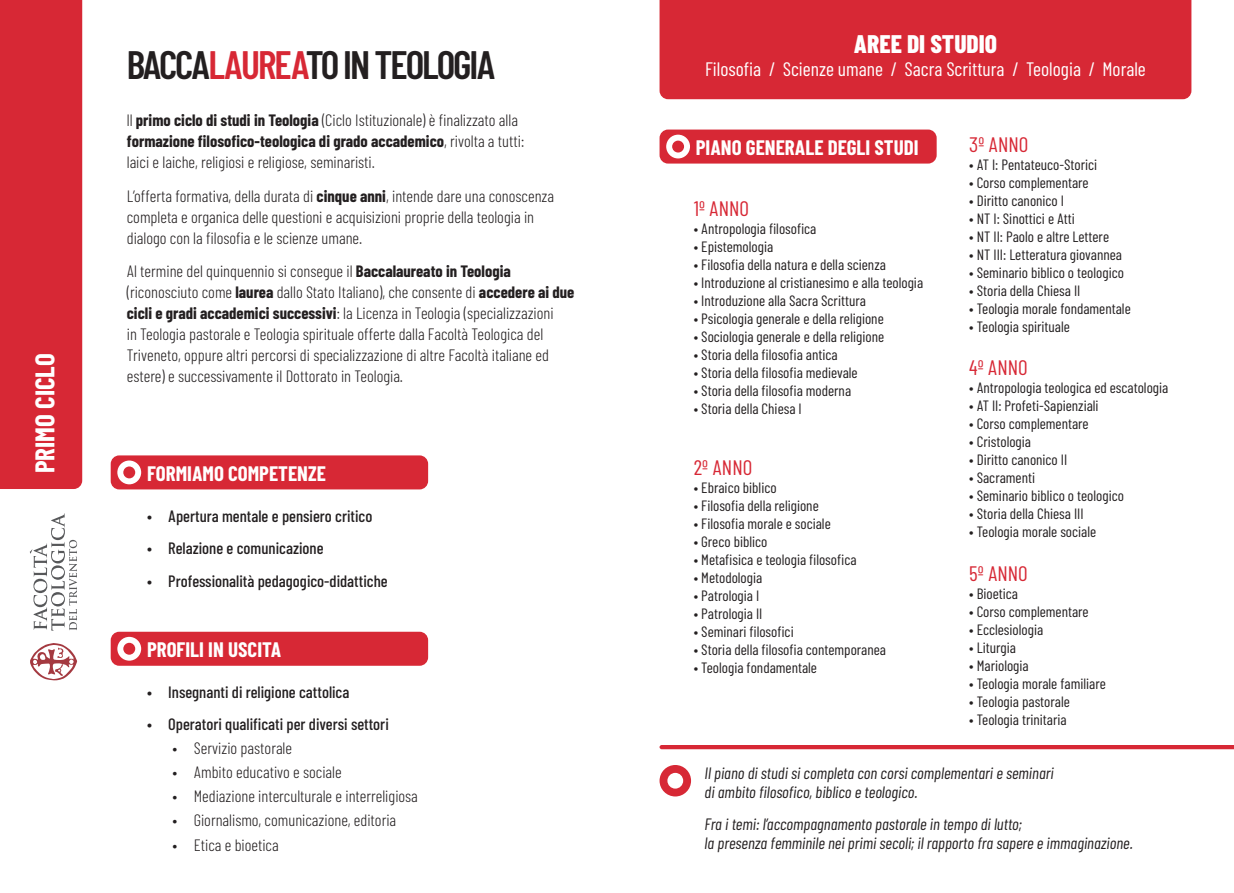
<style>
.page{position:relative;width:1234px;height:893px;background:#fff}
.page>*{position:absolute;margin:0;border:0;box-sizing:border-box;transform-origin:0 0}
.t1{font:600 39.75px "Barlow Condensed";letter-spacing:-.05em;color:#231f20}
.t2{font:700 27px "Barlow Condensed";color:#fff}
.t3{font:800 25.5px "Barlow Condensed";color:#fff}
.t4{font:700 21px "Barlow Condensed";color:#fff}
.t5{font:21px "Barlow Condensed";color:#d72835}
.t6{font:19.5px "Barlow Condensed";color:#fff}
.t7{font:300 16.5px/21px "Barlow Condensed";color:#231f20}
.t8{font:italic 16.5px/19.5px "Barlow Condensed";color:#231f20}
.t9{font:500 16.5px "Barlow Condensed";color:#231f20}
.t10{font:15px "Barlow Condensed";color:#231f20}
.s1{color:#d72835}
.s2{font-weight:700}
</style>
<div class="page">
<div style="left:111px;top:455px;width:317px;height:34px;background:#d72835;border-radius:9px"></div>
<div style="left:111px;top:632px;width:317px;height:34px;background:#d72835;border-radius:9px"></div>
<div style="left:0;top:0;width:82px;height:489px;background:#d72835"></div>
<hr style="left:659px;top:745px;width:574px;height:4px;background:#d72835">
<div style="left:659px;top:0;width:532px;height:99px;background:#d72835"></div>
<div style="left:659px;top:130px;width:277px;height:34px;background:#d72835;border-radius:9px"></div>
<svg style="left:117px;top:460px;width:24px;height:24px"></svg>
<svg style="left:117px;top:637px;width:24px;height:24px"></svg>
<svg style="left:666px;top:135px;width:24px;height:23px"></svg>
<svg style="left:659px;top:765px;width:32px;height:31px"></svg>
<svg style="left:30px;top:513px;width:47px;height:118px"></svg>
<svg style="left:30px;top:643px;width:47px;height:38px"></svg>
<h2 class="t2" style="left:28px;top:473px;width:121px;rotate:-90deg">PRIMO CICLO</h2>
<h1 class="t1" style="left:127px;top:40px;width:370px">BACCA<span class="s1">LAUREA</span>TO IN TEOLOGIA</h1>
<p class="t7" style="left:127px;top:109px;width:399px">ll <span class="s2">primo ciclo di studi in Teologia</span> (Ciclo Istituzionale) è finalizzato alla <span class="s2">formazione filosofico-teologica di grado accademico</span>, rivolta a tutti: laici e laiche, religiosi e religiose, seminaristi.</p>
<p class="t7" style="left:127px;top:185px;width:429px">L’offerta formativa, della durata di <span class="s2">cinque anni</span>, intende dare una conoscenza completa e organica delle questioni e acquisizioni proprie della teologia in dialogo con la filosofia e le scienze umane.</p>
<p class="t7" style="left:127px;top:261px;width:449px">Al termine del quinquennio si consegue il <span class="s2">Baccalaureato in Teologia </span>(riconosciuto come <span class="s2">laurea</span> dallo Stato Italiano), che consente di <span class="s2">accedere ai due cicli e gradi accademici successivi</span>: la Licenza in Teologia (specializzazioni<br>in Teologia pastorale e Teologia spirituale offerte dalla Facoltà Teologica del Triveneto, oppure altri percorsi di specializzazione di altre Facoltà italiane ed estere) e successivamente il Dottorato in Teologia.</p>
<h3 class="t4" style="left:147px;top:460px;width:180px">FORMIAMO COMPETENZE</h3>
<p class="t9" style="left:147px;top:506px;width:227px">• Apertura mentale e pensiero critico</p>
<p class="t9" style="left:147px;top:538px;width:178px">• Relazione e comunicazione</p>
<p class="t9" style="left:147px;top:571px;width:242px">• Professionalità pedagogico-didattiche</p>
<h3 class="t4" style="left:147px;top:636px;width:136px">PROFILI IN USCITA</h3>
<p class="t9" style="left:147px;top:681px;width:204px">• Insegnanti di religione cattolica</p>
<p class="t9" style="left:147px;top:714px;width:243px">• Operatori qualificati per diversi settori</p>
<p class="t7" style="left:172px;top:737px;width:121px">• Servizio pastorale</p>
<p class="t7" style="left:172px;top:761px;width:171px">• Ambito educativo e sociale</p>
<p class="t7" style="left:172px;top:785px;width:247px">• Mediazione interculturale e interreligiosa</p>
<p class="t7" style="left:172px;top:810px;width:225px">• Giornalismo, comunicazione, editoria</p>
<p class="t7" style="left:172px;top:834px;width:108px">• Etica e bioetica</p>
<h3 class="t3" style="left:853px;top:28px;width:144px">AREE DI STUDIO</h3>
<h3 class="t6" style="left:705px;top:57px;width:442px">Filosofia / Scienze umane / Sacra Scrittura / Teologia / Morale</h3>
<h3 class="t4" style="left:695px;top:134px;width:224px">PIANO GENERALE DEGLI STUDI</h3>
<h3 class="t5" style="left:693px;top:195px;width:57px">1º ANNO</h3>
<p class="t10" style="left:693px;top:219px;width:124px">• Antropologia filosofica</p>
<p class="t10" style="left:693px;top:237px;width:81px">• Epistemologia</p>
<p class="t10" style="left:693px;top:255px;width:193px">• Filosofia della natura e della scienza</p>
<p class="t10" style="left:693px;top:273px;width:231px">• Introduzione al cristianesimo e alla teologia</p>
<p class="t10" style="left:693px;top:291px;width:174px">• Introduzione alla Sacra Scrittura</p>
<p class="t10" style="left:693px;top:309px;width:191px">• Psicologia generale e della religione</p>
<p class="t10" style="left:693px;top:327px;width:192px">• Sociologia generale e della religione</p>
<p class="t10" style="left:693px;top:345px;width:145px">• Storia della filosofia antica</p>
<p class="t10" style="left:693px;top:363px;width:165px">• Storia della filosofia medievale</p>
<p class="t10" style="left:693px;top:381px;width:159px">• Storia della filosofia moderna</p>
<p class="t10" style="left:693px;top:399px;width:109px">• Storia della Chiesa I</p>
<h3 class="t5" style="left:693px;top:454px;width:60px">2º ANNO</h3>
<p class="t10" style="left:693px;top:478px;width:84px">• Ebraico biblico</p>
<p class="t10" style="left:693px;top:496px;width:126px">• Filosofia della religione</p>
<p class="t10" style="left:693px;top:514px;width:138px">• Filosofia morale e sociale</p>
<p class="t10" style="left:693px;top:532px;width:75px">• Greco biblico</p>
<p class="t10" style="left:693px;top:550px;width:164px">• Metafisica e teologia filosofica</p>
<p class="t10" style="left:693px;top:568px;width:70px">• Metodologia</p>
<p class="t10" style="left:693px;top:586px;width:67px">• Patrologia I</p>
<p class="t10" style="left:693px;top:604px;width:70px">• Patrologia II</p>
<p class="t10" style="left:693px;top:622px;width:101px">• Seminari filosofici</p>
<p class="t10" style="left:693px;top:640px;width:194px">• Storia della filosofia contemporanea</p>
<p class="t10" style="left:693px;top:658px;width:125px">• Teologia fondamentale</p>
<h3 class="t5" style="left:969px;top:131px;width:61px">3º ANNO</h3>
<p class="t10" style="left:969px;top:155px;width:129px">• AT I: Pentateuco-Storici</p>
<p class="t10" style="left:969px;top:173px;width:121px">• Corso complementare</p>
<p class="t10" style="left:969px;top:191px;width:96px">• Diritto canonico I</p>
<p class="t10" style="left:969px;top:209px;width:107px">• NT I: Sinottici e Atti</p>
<p class="t10" style="left:969px;top:227px;width:141px">• NT II: Paolo e altre Lettere</p>
<p class="t10" style="left:969px;top:245px;width:154px">• NT III: Letteratura giovannea</p>
<p class="t10" style="left:969px;top:263px;width:156px">• Seminario biblico o teologico</p>
<p class="t10" style="left:969px;top:281px;width:113px">• Storia della Chiesa II</p>
<p class="t10" style="left:969px;top:299px;width:163px">• Teologia morale fondamentale</p>
<p class="t10" style="left:969px;top:317px;width:102px">• Teologia spirituale</p>
<h3 class="t5" style="left:969px;top:355px;width:60px">4º ANNO</h3>
<p class="t10" style="left:969px;top:379px;width:200px">• Antropologia teologica ed escatologia</p>
<p class="t10" style="left:969px;top:397px;width:131px">• AT II: Profeti-Sapienziali</p>
<p class="t10" style="left:969px;top:415px;width:121px">• Corso complementare</p>
<p class="t10" style="left:969px;top:433px;width:63px">• Cristologia</p>
<p class="t10" style="left:969px;top:451px;width:99px">• Diritto canonico II</p>
<p class="t10" style="left:969px;top:469px;width:67px">• Sacramenti</p>
<p class="t10" style="left:969px;top:487px;width:156px">• Seminario biblico o teologico</p>
<p class="t10" style="left:969px;top:505px;width:116px">• Storia della Chiesa III</p>
<p class="t10" style="left:969px;top:523px;width:128px">• Teologia morale sociale</p>
<h3 class="t5" style="left:969px;top:560px;width:60px">5º ANNO</h3>
<p class="t10" style="left:969px;top:584px;width:50px">• Bioetica</p>
<p class="t10" style="left:969px;top:602px;width:121px">• Corso complementare</p>
<p class="t10" style="left:969px;top:620px;width:75px">• Ecclesiologia</p>
<p class="t10" style="left:969px;top:638px;width:48px">• Liturgia</p>
<p class="t10" style="left:969px;top:656px;width:61px">• Mariologia</p>
<p class="t10" style="left:969px;top:674px;width:138px">• Teologia morale familiare</p>
<p class="t10" style="left:969px;top:692px;width:102px">• Teologia pastorale</p>
<p class="t10" style="left:969px;top:710px;width:99px">• Teologia trinitaria</p>
<p class="t8" style="left:704px;top:762px;width:350px">Il piano di studi si completa con corsi complementari e seminari di ambito filosofico, biblico e teologico.</p>
<p class="t8" style="left:704px;top:813px;width:430px">Fra i temi: l’accompagnamento pastorale in tempo di lutto;<br>la presenza femminile nei primi secoli; il rapporto fra sapere e immaginazione.</p>
</div>
